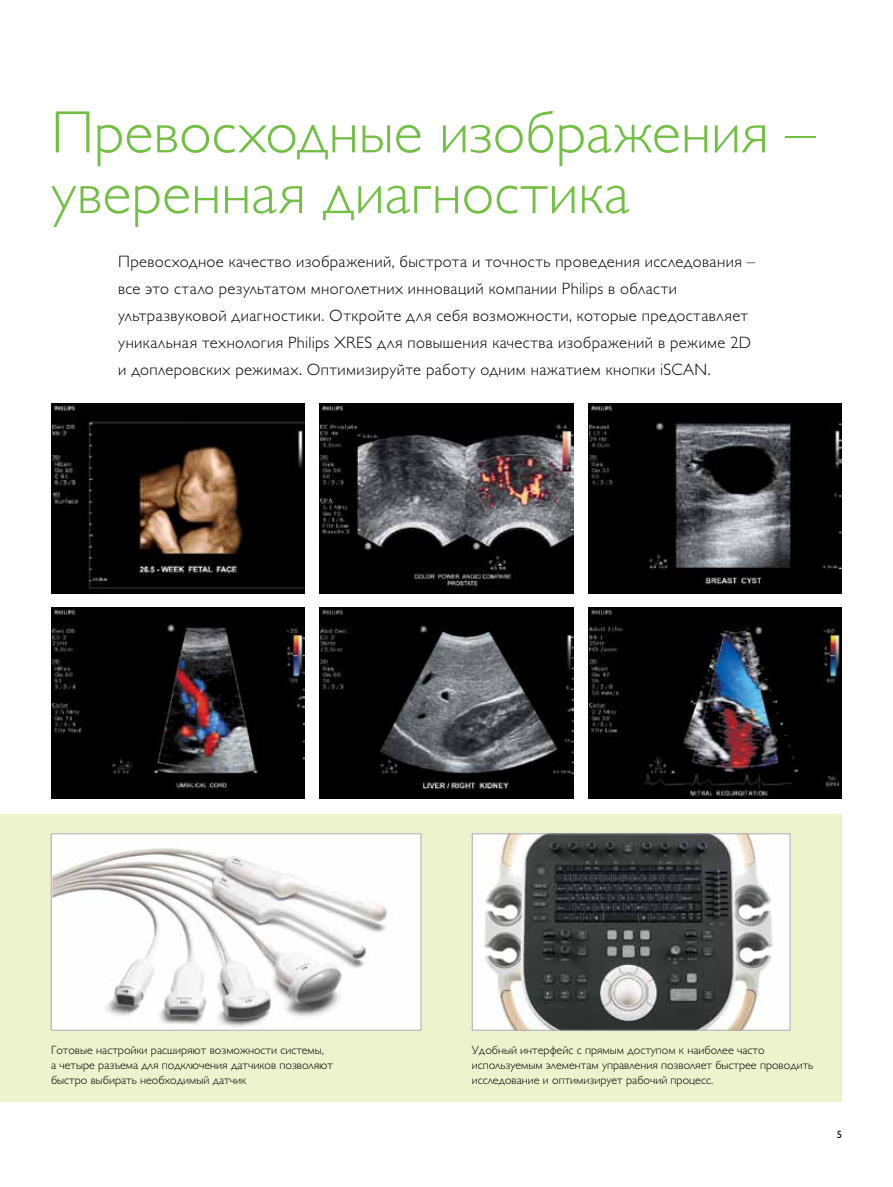
<style>
.page{position:relative;width:893px;height:1187px;background:#fff}
.page>*{position:absolute;margin:0;border:0;box-sizing:border-box;transform-origin:0 0}
.t1{font:60px/60.8px "Gill Sans Alt One WGL Light";color:#72bf44}
.t2{font:16.5px/27px "Gill Sans Alt One WGL Light";letter-spacing:.025em;color:#000}
.t3{font:12px/15px "Gill Sans Alt One WGL Light";color:#000}
.t4{font:10.5px "Gill Sans Alt One WGL";color:#000}
</style>
<div class="page">
<img style="left:51px;top:403px;width:253px;height:190px">
<img style="left:320px;top:403px;width:253px;height:190px">
<img style="left:51px;top:608px;width:253px;height:190px">
<img style="left:588px;top:403px;width:254px;height:190px">
<img style="left:320px;top:608px;width:253px;height:190px">
<img style="left:588px;top:608px;width:254px;height:190px">
<div style="left:0;top:814px;width:842px;height:287px;background:#edf3cc"></div>
<img style="left:474px;top:835px;width:314px;height:193px">
<div style="left:472px;top:833px;width:318px;height:197px;border:1px solid #a7a9ac"></div>
<img style="left:53px;top:835px;width:366px;height:193px">
<div style="left:51px;top:833px;width:370px;height:197px;border:1px solid #a7a9ac"></div>
<h1 class="t1" style="left:51px;top:102px;width:766px">Превосходные изображения – уверенная диагностика</h1>
<p class="t2" style="left:118px;top:248px;width:638px">Превосходное качество изображений, быстрота и точность проведения исследования – все это стало результатом многолетних инноваций компании Philips в области ультразвуковой диагностики. Откройте для себя возможности, которые предоставляет уникальная технология Philips XRES для повышения качества изображений в режиме 2D и доплеровских режимах. Оптимизируйте работу одним нажатием кнопки iSCAN.</p>
<p class="t3" style="left:51px;top:1042px;width:283px">Готовые настройки расширяют возможности системы,<br>а четыре разъема для подключения датчиков позволяют быстро выбирать необходимый датчик</p>
<p class="t3" style="left:472px;top:1042px;width:343px">Удобный интерфейс с прямым доступом к наиболее часто используемым элементам управления позволяет быстрее проводить исследование и оптимизирует рабочий процесс.</p>
<p class="t4" style="left:837px;top:1127px;width:7px">5</p>
</div>
